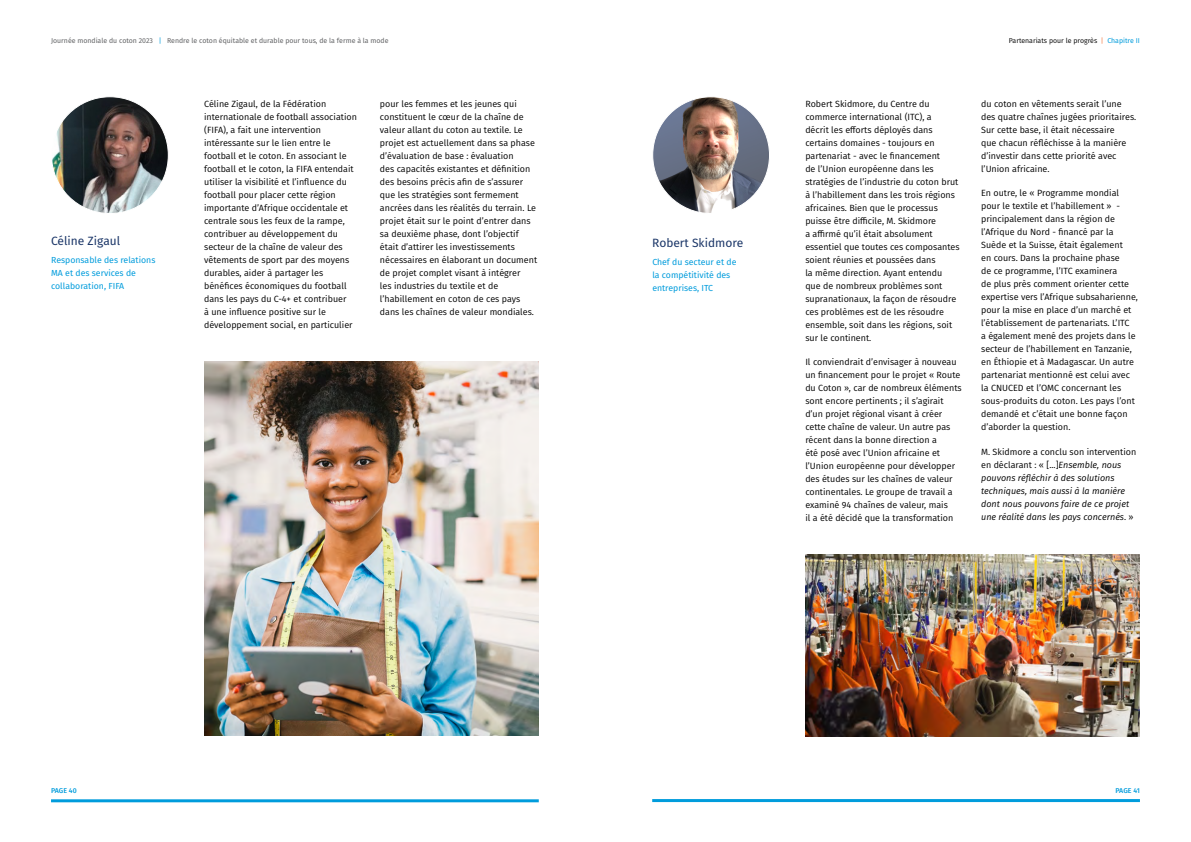
<style>
.page{position:relative;width:1191px;height:842px;background:#fff}
.page>*{position:absolute;margin:0;border:0;box-sizing:border-box;transform-origin:0 0}
.t1{font:12px "Fira Sans";color:#1b3668}
.t2{font:9px/13px "Fira Sans";color:#000}
.t3{font:italic 9px/13px "Fira Sans";color:#000}
.t4{font:8.8px/13px "Fira Sans";color:#009cdc}
.t5{font:7px "Fira Sans";color:#636466}
.t6{font:7px "Fira Sans";color:#000}
.t7{font:500 7px "Fira Sans";color:#009cdc}
.s1{color:#009cdc}
.s2{color:#f47a42}
.s3{font-style:normal}
</style>
<div class="page">
<hr style="left:51px;top:799px;width:488px;height:3px;background:#009cdc">
<hr style="left:652px;top:799px;width:488px;height:3px;background:#009cdc">
<img style="left:52px;top:97px;width:116px;height:117px;border-radius:58px">
<img style="left:652px;top:97px;width:117px;height:117px;border-radius:58px">
<img style="left:805px;top:554px;width:335px;height:182px">
<img style="left:204px;top:361px;width:335px;height:374px">
<p class="t5" style="left:51px;top:36px;width:339px">Journée mondiale du coton 2023 <span class="s1">|</span> Rendre le coton équitable et durable pour tous, de la ferme à la mode</p>
<p class="t6" style="left:1008px;top:36px;width:133px">Partenariats pour le progrès <span class="s2">|</span> <span class="s1">Chapitre II</span></p>
<h1 class="t1" style="left:51px;top:232px;width:71px">Céline Zigaul</h1>
<p class="t4" style="left:51px;top:253px;width:106px">Responsable des relations<br>MA et des services de collaboration, FIFA</p>
<p class="t2" style="left:204px;top:97px;width:154px">Céline Zigaul, de la Fédération internationale de football association (FIFA), a fait une intervention intéressante sur le lien entre le football et le coton. En associant le football et le coton, la FIFA entendait utiliser la visibilité et l’influence du football pour placer cette région importante d’Afrique occidentale et centrale sous les feux de la rampe, contribuer au développement du secteur de la chaîne de valeur des vêtements de sport par des moyens durables, aider à partager les bénéfices économiques du football dans les pays du C-4+ et contribuer<br>à une influence positive sur le développement social, en particulier</p>
<p class="t2" style="left:380px;top:97px;width:159px">pour les femmes et les jeunes qui constituent le cœur de la chaîne de valeur allant du coton au textile. Le projet est actuellement dans sa phase d’évaluation de base : évaluation<br>des capacités existantes et définition des besoins précis afin de s’assurer que les stratégies sont fermement ancrées dans les réalités du terrain. Le projet était sur le point d’entrer dans sa deuxième phase, dont l’objectif était d’attirer les investissements nécessaires en élaborant un document de projet complet visant à intégrer<br>les industries du textile et de l’habillement en coton de ces pays dans les chaînes de valeur mondiales.</p>
<h1 class="t1" style="left:652px;top:233px;width:93px">Robert Skidmore</h1>
<p class="t4" style="left:652px;top:255px;width:86px">Chef du secteur et de la compétitivité des entreprises, ITC</p>
<p class="t2" style="left:805px;top:97px;width:156px">Robert Skidmore, du Centre du commerce international (ITC), a<br>décrit les efforts déployés dans certains domaines - toujours en partenariat - avec le financement<br>de l’Union européenne dans les stratégies de l’industrie du coton brut à l’habillement dans les trois régions africaines. Bien que le processus puisse être difficile, M. Skidmore<br>a affirmé qu’il était absolument essentiel que toutes ces composantes soient réunies et poussées dans<br>la même direction. Ayant entendu que de nombreux problèmes sont supranationaux, la façon de résoudre ces problèmes est de les résoudre ensemble, soit dans les régions, soit sur le continent.</p>
<p class="t2" style="left:805px;top:356px;width:158px">Il conviendrait d’envisager à nouveau un financement pour le projet « Route du Coton », car de nombreux éléments sont encore pertinents ; il s’agirait d’un projet régional visant à créer cette chaîne de valeur. Un autre pas récent dans la bonne direction a<br>été posé avec l’Union africaine et l’Union européenne pour développer des études sur les chaînes de valeur continentales. Le groupe de travail a examiné 94 chaînes de valeur, mais<br>il a été décidé que la transformation</p>
<p class="t2" style="left:981px;top:97px;width:157px">du coton en vêtements serait l’une des quatre chaînes jugées prioritaires.<br>Sur cette base, il était nécessaire<br>que chacun réfléchisse à la manière d’investir dans cette priorité avec l’Union africaine.</p>
<p class="t2" style="left:981px;top:186px;width:158px">En outre, le « Programme mondial pour le textile et l’habillement » - principalement dans la région de l’Afrique du Nord - financé par la Suède et la Suisse, était également<br>en cours. Dans la prochaine phase<br>de ce programme, l’ITC examinera<br>de plus près comment orienter cette expertise vers l’Afrique subsaharienne, pour la mise en place d’un marché et l’établissement de partenariats. L’ITC<br>a également mené des projets dans le secteur de l’habillement en Tanzanie, en Éthiopie et à Madagascar. Un autre partenariat mentionné est celui avec la CNUCED et l’OMC concernant les sous-produits du coton. Les pays l’ont demandé et c’était une bonne façon d’aborder la question.</p>
<p class="t3" style="left:981px;top:445px;width:157px"><span class="s3">M. Skidmore a conclu son intervention en déclarant : « [...]</span>Ensemble, nous pouvons réfléchir à des solutions techniques, mais aussi à la manière dont nous pouvons faire de ce projet une réalité dans les pays concernés<span class="s3">. »</span></p>
<p class="t7" style="left:51px;top:785px;width:27px">PAGE 40</p>
<p class="t7" style="left:1115px;top:785px;width:26px">PAGE 41</p>
</div>
